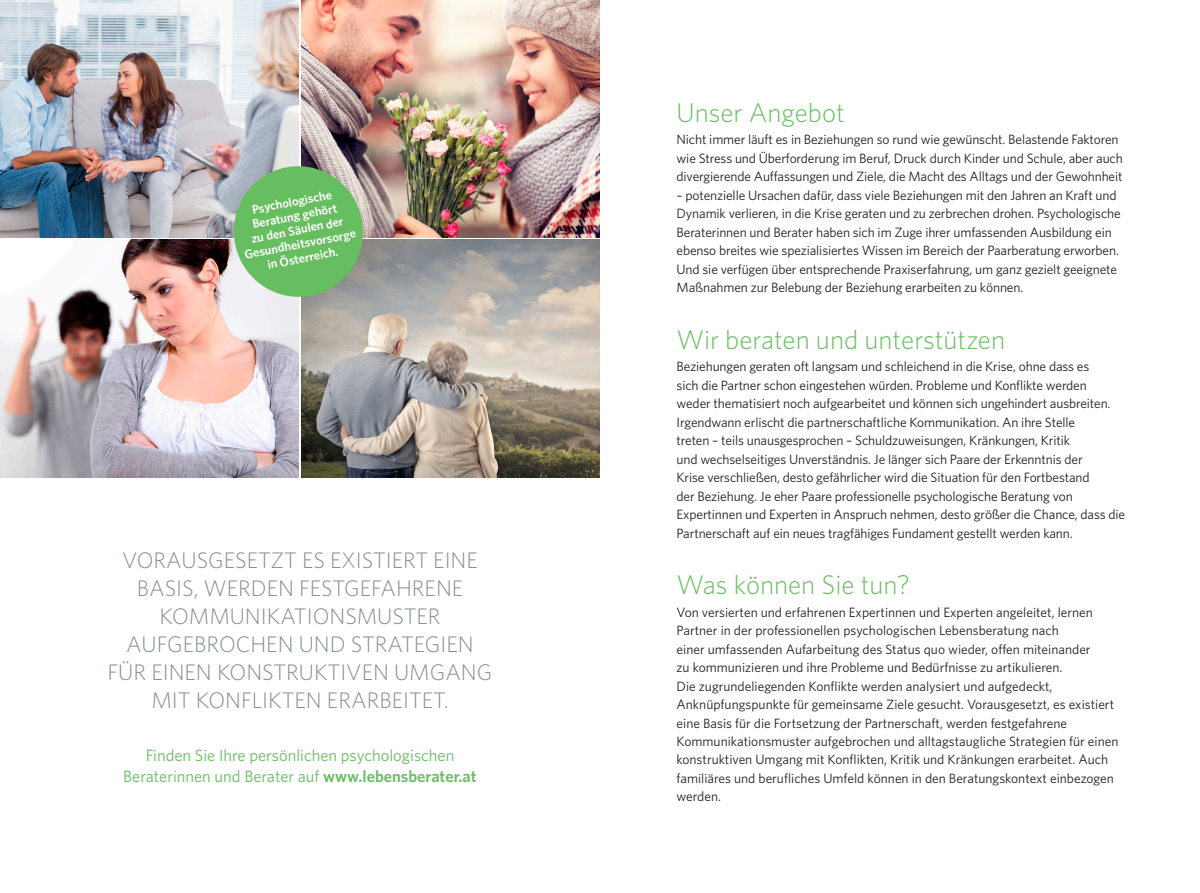
<style>
.page{position:relative;width:1200px;height:893px;background:#fff}
.page>*{position:absolute;margin:0;border:0;box-sizing:border-box;transform-origin:0 0}
.t1{font:300 27px "Whitney";color:#67be60}
.t2{font:300 22.5px/27.9px "Whitney";color:#858d8e;text-align:center}
.t3{font:16.5px/21px "Whitney";color:#67be60;text-align:center}
.t4{font:13.5px/18.5px "Whitney";letter-spacing:-.01em;color:#231f20}
.t5{font:600 12.45px/14.2px "Whitney";color:#fff;text-align:center}
.s1{font-weight:600}
</style>
<div class="page">
<img style="left:0;top:0;width:299px;height:238px">
<img style="left:0;top:240px;width:299px;height:238px">
<img style="left:301px;top:0;width:299px;height:238px">
<img style="left:301px;top:240px;width:299px;height:238px">
<svg style="left:228px;top:161px;width:140px;height:141px;background:#82bb7e"></svg>
<p class="t5" style="left:235px;top:205px;width:115px;rotate:-11deg">Psychologische<br>Beratung gehört<br>zu den Säulen der<br>Gesundheitsvorsorge in Österreich.</p>
<h2 class="t2" style="left:107px;top:546px;width:386px">VORAUSGESETZT ES EXISTIERT EINE<br>BASIS, WERDEN FESTGEFAHRENE<br>KOMMUNIKATIONSMUSTER<br>AUFGEBROCHEN UND STRATEGIEN<br>FÜR EINEN KONSTRUKTIVEN UMGANG<br>MIT KONFLIKTEN ERARBEITET.</h2>
<p class="t3" style="left:123px;top:745px;width:355px">Finden Sie Ihre persönlichen psychologischen<br>Beraterinnen und Berater auf <span class="s1">www.lebensberater.at</span></p>
<h1 class="t1" style="left:676px;top:97px;width:170px">Unser Angebot</h1>
<p class="t4" style="left:676px;top:130px;width:447px">Nicht immer läuft es in Beziehungen so rund wie gewünscht. Belastende Faktoren wie Stress und Überforderung im Beruf, Druck durch Kinder und Schule, aber auch divergierende Auffassungen und Ziele, die Macht des Alltags und der Gewohnheit</p>
<p class="t4" style="left:676px;top:186px;width:445px">– potenzielle Ursachen dafür, dass viele Beziehungen mit den Jahren an Kraft und Dynamik verlieren, in die Krise geraten und zu zerbrechen drohen. Psychologische Beraterinnen und Berater haben sich im Zuge ihrer umfassenden Ausbildung ein ebenso breites wie spezialisiertes Wissen im Bereich der Paarberatung erworben.<br>Und sie verfügen über entsprechende Praxiserfahrung, um ganz gezielt geeignete Maßnahmen zur Belebung der Beziehung erarbeiten zu können.</p>
<h1 class="t1" style="left:676px;top:324px;width:330px">Wir beraten und unterstützen</h1>
<p class="t4" style="left:676px;top:357px;width:450px">Beziehungen geraten oft langsam und schleichend in die Krise, ohne dass es<br>sich die Partner schon eingestehen würden. Probleme und Konflikte werden<br>weder thematisiert noch aufgearbeitet und können sich ungehindert ausbreiten.<br>Irgendwann erlischt die partnerschaftliche Kommunikation. An ihre Stelle<br>treten – teils unausgesprochen – Schuldzuweisungen, Kränkungen, Kritik<br>und wechselseitiges Unverständnis. Je länger sich Paare der Erkenntnis der<br>Krise verschließen, desto gefährlicher wird die Situation für den Fortbestand<br>der Beziehung. Je eher Paare professionelle psychologische Beratung von Expertinnen und Experten in Anspruch nehmen, desto größer die Chance, dass die Partnerschaft auf ein neues tragfähiges Fundament gestellt werden kann.</p>
<h1 class="t1" style="left:676px;top:569px;width:234px">Was können Sie tun?</h1>
<p class="t4" style="left:676px;top:603px;width:443px">Von versierten und erfahrenen Expertinnen und Experten angeleitet, lernen Partner in der professionellen psychologischen Lebensberatung nach<br>einer umfassenden Aufarbeitung des Status quo wieder, offen miteinander<br>zu kommunizieren und ihre Probleme und Bedürfnisse zu artikulieren.<br>Die zugrundeliegenden Konflikte werden analysiert und aufgedeckt, Anknüpfungspunkte für gemeinsame Ziele gesucht. Vorausgesetzt, es existiert eine Basis für die Fortsetzung der Partnerschaft, werden festgefahrene Kommunikationsmuster aufgebrochen und alltagstaugliche Strategien für einen konstruktiven Umgang mit Konflikten, Kritik und Kränkungen erarbeitet. Auch familiäres und berufliches Umfeld können in den Beratungskontext einbezogen werden.</p>
</div>
